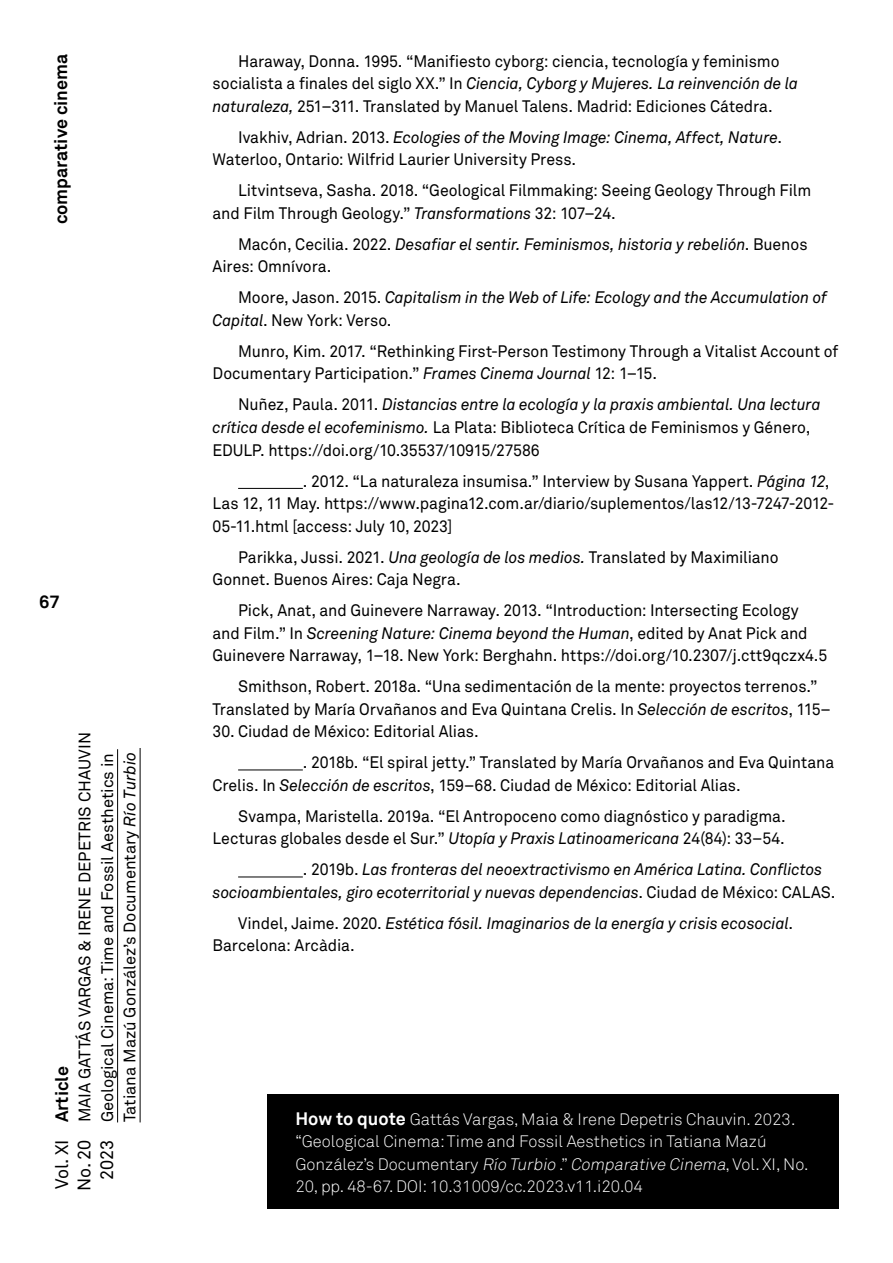
<style>
.page{position:relative;width:893px;height:1263px;background:#fff}
.page>*{position:absolute;margin:0;border:0;box-sizing:border-box;transform-origin:0 0}
.t1{font:700 18px "Akkurat";color:#000}
.t2{font:18px/22.5px "Akkurat Pro";color:#000;text-align:right}
.t3{font:16.5px/22.5px "Akkurat Pro";letter-spacing:-.005em;color:#000;scale:.96 1}
.t4{font:italic 16.5px/22.5px "Akkurat Pro";letter-spacing:-.005em;color:#000;scale:.96 1}
.t5{font:300 16.5px/22.5px "Akkurat";color:#fff}
.t6{font:16.5px "Akkurat Pro";letter-spacing:-.005em;color:#000}
.s1{font-style:italic}
.s2{font-style:normal}
.s3{font-weight:700;font-size:18px}
</style>
<div class="page">
<hr style="left:117px;top:749px;width:1px;height:373px;background:#000">
<hr style="left:140px;top:748px;width:1px;height:374px;background:#000">
<hr style="left:238px;top:488px;width:65px;height:1px;background:#000">
<hr style="left:238px;top:769px;width:65px;height:1px;background:#000">
<hr style="left:238px;top:876px;width:65px;height:1px;background:#000">
<div style="left:268px;top:1095px;width:571px;height:114px;background:#000"></div>
<p class="t1" style="left:49px;top:224px;width:172px;rotate:-90deg">comparative cinema</p>
<p class="t1" style="left:39px;top:591px;width:22px">67</p>
<p class="t6" style="left:75px;top:1122px;width:392px;rotate:-90deg">MAIA GATTÁS VARGAS &amp; IRENE DEPETRIS CHAUVIN</p>
<p class="t1" style="left:50px;top:1122px;width:58px;rotate:-90deg">Article</p>
<p class="t6" style="left:98px;top:1122px;width:371px;rotate:-90deg">Geological Cinema: Time and Fossil Aesthetics in</p>
<p class="t6" style="left:120px;top:1122px;width:372px;rotate:-90deg">Tatiana Mazú González’s Documentary <span class="s1">Río Turbio</span></p>
<p class="t2" style="left:51px;top:1191px;width:53px;rotate:-90deg">Vol. XI<br>No. 20<br>2023</p>
<p class="t3" style="left:213px;top:50px;width:611px;text-indent:26px">Haraway, Donna. 1995. “Manifiesto cyborg: ciencia, tecnología y feminismo socialista a finales del siglo XX.” In <span class="s1">Ciencia, Cyborg y Mujeres. La reinvención de la naturaleza,</span> 251–311. Translated by Manuel Talens. Madrid: Ediciones Cátedra.</p>
<p class="t3" style="left:213px;top:126px;width:595px;text-indent:26px">Ivakhiv, Adrian. 2013. <span class="s1">Ecologies of the Moving Image: Cinema, Affect, Nature</span>.<br>Waterloo, Ontario: Wilfrid Laurier University Press.</p>
<p class="t3" style="left:213px;top:180px;width:625px;text-indent:26px">Litvintseva, Sasha. 2018. “Geological Filmmaking: Seeing Geology Through Film and Film Through Geology.” <span class="s1">Transformations</span> 32: 107–24.</p>
<p class="t4" style="left:213px;top:233px;width:621px;text-indent:26px"><span class="s2">Macón, Cecilia. 2022.</span> Desafiar el sentir. Feminismos, historia y rebelión<span class="s2">. Buenos<br>Aires: Omnívora.</span></p>
<p class="t4" style="left:213px;top:287px;width:641px;text-indent:26px"><span class="s2">Moore, Jason. 2015.</span> Capitalism in the Web of Life: Ecology and the Accumulation of<br>Capital<span class="s2">. New York: Verso.</span></p>
<p class="t3" style="left:213px;top:340px;width:653px;text-indent:26px">Munro, Kim. 2017. “Rethinking First-Person Testimony Through a Vitalist Account of<br>Documentary Participation.” <span class="s1">Frames Cinema Journal</span> 12: 1–15.</p>
<p class="t3" style="left:213px;top:394px;width:635px;text-indent:26px">Nuñez, Paula. 2011. <span class="s1">Distancias entre la ecología y la praxis ambiental. Una lectura crítica desde el ecofeminismo.</span> La Plata: Biblioteca Crítica de Feminismos y Género,<br>EDULP. https://doi.org/10.35537/10915/27586</p>
<p class="t3" style="left:213px;top:470px;width:649px;text-indent:90px">. 2012. “La naturaleza insumisa.” Interview by Susana Yappert. <span class="s1">Página 12</span>,<br>Las 12, 11 May. https://www.pagina12.com.ar/diario/suplementos/las12/13-7247-2012-<br>05-11.html [access: July 10, 2023]</p>
<p class="t3" style="left:213px;top:546px;width:591px;text-indent:26px">Parikka, Jussi. 2021. <span class="s1">Una geología de los medios.</span> Translated by Maximiliano<br>Gonnet. Buenos Aires: Caja Negra.</p>
<p class="t3" style="left:213px;top:599px;width:642px;text-indent:26px">Pick, Anat, and Guinevere Narraway. 2013. “Introduction: Intersecting Ecology and Film.” In <span class="s1">Screening Nature: Cinema beyond the Human</span>, edited by Anat Pick and<br>Guinevere Narraway, 1–18. New York: Berghahn. https://doi.org/10.2307/j.ctt9qczx4.5</p>
<p class="t3" style="left:213px;top:675px;width:646px;text-indent:26px">Smithson, Robert. 2018a. “Una sedimentación de la mente: proyectos terrenos.”<br>Translated by María Orvañanos and Eva Quintana Crelis. In <span class="s1">Selección de escritos</span>, 115–</p>
<p class="t3" style="left:213px;top:720px;width:279px">30. Ciudad de México: Editorial Alias.</p>
<p class="t3" style="left:213px;top:751px;width:649px;text-indent:90px">. 2018b. “El spiral jetty.” Translated by María Orvañanos and Eva Quintana<br>Crelis. In <span class="s1">Selección de escritos</span>, 159–68. Ciudad de México: Editorial Alias.</p>
<p class="t3" style="left:213px;top:805px;width:599px;text-align:right">Svampa, Maristella. 2019a. “El Antropoceno como diagnóstico y paradigma.<br>Lecturas globales desde el Sur.” <span class="s1">Utopía y Praxis Latinoamericana</span> 24(84): 33–54.</p>
<p class="t4" style="left:213px;top:858px;width:650px;text-indent:90px"><span class="s2">. 2019b.</span> Las fronteras del neoextractivismo en América Latina. Conflictos socioambientales, giro ecoterritorial y nuevas dependencias<span class="s2">. Ciudad de México: CALAS.</span></p>
<p class="t4" style="left:213px;top:912px;width:606px;text-indent:26px"><span class="s2">Vindel, Jaime. 2020.</span> Estética fósil. Imaginarios de la energía y crisis ecosocial<span class="s2">.<br>Barcelona: Arcàdia.</span></p>
<p class="t5" style="left:295px;top:1108px;width:515px"><span class="s3">How to quote</span> Gattás Vargas, Maia &amp; Irene Depetris Chauvin. 2023. “Geological Cinema: Time and Fossil Aesthetics in Tatiana Mazú González’s Documentary <span class="s1">Río Turbio</span> .” <span class="s1">Comparative Cinema</span>, Vol. XI, No.<br>20, pp. 48-67. DOI: 10.31009/cc.2023.v11.i20.04</p>
</div>
